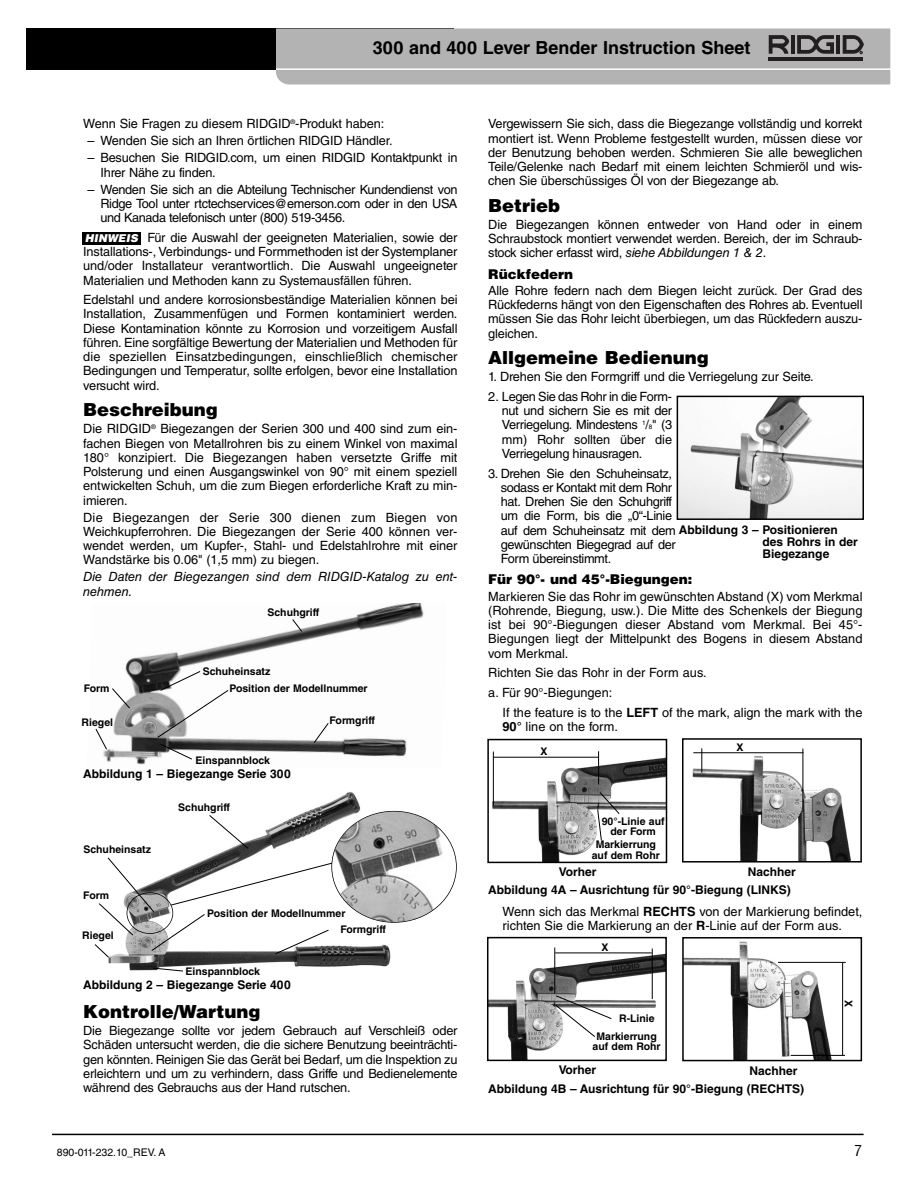
<style>
.page{position:relative;width:918px;height:1188px;background:#fff}
.page>*{position:absolute;margin:0;border:0;box-sizing:border-box;transform-origin:0 0}
.t1{font:900 18px "Helvetica LT Std";color:#000}
.t2{font:700 18px "Helvetica LT Std";color:#000}
.t3{font:condensed 15px "Helvetica LT Std";color:#000}
.t4{font:900 13.5px "Helvetica LT Std";color:#000}
.t5{font:12.75px/14.2px "Helvetica LT Std";letter-spacing:-.01em;color:#000;text-align:justify}
.t6{font:12.75px/14.2px "Helvetica LT Std";letter-spacing:-.03em;color:#000}
.t7{font:italic 12.75px/14.2px "Helvetica LT Std";letter-spacing:-.005em;color:#000}
.t8{font:700 12px/12px "Helvetica LT Std";color:#000}
.t9{font:italic 900 10.8px "Helvetica LT Std";color:#fff}
.t10{font:700 10.5px/10.5px "Helvetica LT Std";color:#000;text-align:center}
.t11{font:10.5px "Helvetica LT Std";color:#000}
.s1{font-style:italic}
.s2{font-size:6.3px}
.s3{font-weight:700;font-size:12px}
.s4{font-weight:700}
</style>
<div class="page">
<div style="left:27px;top:29px;width:427px;height:41px;background:#000"></div>
<svg style="left:276px;top:29px;width:614px;height:55px;background:#afafaf"></svg>
<hr style="left:52px;top:1134px;width:812px;height:1px;background:#000">
<img style="left:103px;top:603px;width:321px;height:162px">
<svg style="left:292px;top:618px;width:11px;height:15px"></svg>
<svg style="left:111px;top:688px;width:20px;height:21px"></svg>
<div style="left:83px;top:232px;width:58px;height:12px;background:#000"></div>
<svg style="left:95px;top:728px;width:13px;height:22px"></svg>
<img style="left:492px;top:751px;width:172px;height:109px">
<div style="left:487px;top:739px;width:180px;height:124px;border:2px solid #000"></div>
<img style="left:692px;top:748px;width:159px;height:112px">
<div style="left:682px;top:738px;width:180px;height:125px;border:2px solid #000"></div>
<hr style="left:493px;top:752px;width:1px;height:53px;background:#000">
<hr style="left:598px;top:751px;width:1px;height:34px;background:#000">
<hr style="left:493px;top:757px;width:105px;height:1px;background:#000">
<svg style="left:597px;top:791px;width:23px;height:50px"></svg>
<svg style="left:701px;top:748px;width:1px;height:25px"></svg>
<hr style="left:803px;top:749px;width:1px;height:63px;background:#000">
<hr style="left:693px;top:752px;width:110px;height:1px;background:#000">
<img style="left:108px;top:792px;width:329px;height:179px">
<svg style="left:313px;top:722px;width:16px;height:22px"></svg>
<svg style="left:157px;top:670px;width:72px;height:90px"></svg>
<svg style="left:208px;top:814px;width:41px;height:35px"></svg>
<svg style="left:152px;top:967px;width:32px;height:5px"></svg>
<img style="left:680px;top:399px;width:181px;height:118px">
<div style="left:677px;top:396px;width:187px;height:124px;border:2px solid #000"></div>
<img style="left:490px;top:951px;width:174px;height:107px">
<div style="left:487px;top:937px;width:180px;height:124px;border:2px solid #000"></div>
<img style="left:685px;top:941px;width:161px;height:117px">
<div style="left:682px;top:937px;width:180px;height:124px;border:2px solid #000"></div>
<hr style="left:778px;top:962px;width:68px;height:1px;background:#000">
<hr style="left:791px;top:1055px;width:54px;height:1px;background:#000">
<hr style="left:842px;top:963px;width:1px;height:93px;background:#000">
<svg style="left:555px;top:995px;width:57px;height:43px"></svg>
<hr style="left:554px;top:948px;width:1px;height:46px;background:#000">
<hr style="left:652px;top:949px;width:1px;height:50px;background:#000">
<hr style="left:555px;top:953px;width:97px;height:1px;background:#000">
<img style="left:332px;top:812px;width:124px;height:110px;border-radius:50%">
<svg style="left:94px;top:857px;width:239px;height:101px"></svg>
<h1 class="t2" style="left:373px;top:41px;width:379px">300 and 400 Lever Bender Instruction Sheet</h1>
<p class="t5" style="left:83px;top:118px;width:303px">Wenn Sie Fragen zu diesem RIDGID<sup>®</sup>-Produkt haben:</p>
<p class="t5" style="left:88px;top:135px;width:307px">– Wenden Sie sich an Ihren örtlichen RIDGID Händler.</p>
<p class="t5" style="left:100px;top:152px;width:359px;text-indent:-13px">– Besuchen Sie RIDGID.com, um einen RIDGID Kontaktpunkt in<br>Ihrer Nähe zu finden.</p>
<p class="t5" style="left:100px;top:183px;width:359px;text-indent:-13px">– Wenden Sie sich an die Abteilung Technischer Kundendienst von Ridge Tool unter rtctechservices@emerson.com oder in den USA und Kanada telefonisch unter (800) 519-3456.</p>
<p class="t5" style="left:83px;top:231px;width:376px;text-indent:64px">Für die Auswahl der geeigneten Materialien, sowie der Installations-, Verbindungs- und Formmethoden ist der Systemplaner und/oder Installateur verantwortlich. Die Auswahl ungeeigneter Materialien und Methoden kann zu Systemausfällen führen.</p>
<p class="t5" style="left:83px;top:294px;width:376px">Edelstahl und andere korrosionsbeständige Materialien können bei Installation, Zusammenfügen und Formen kontaminiert werden.<br>Diese Kontamination könnte zu Korrosion und vorzeitigem Ausfall führen. Eine sorgfältige Bewertung der Materialien und Methoden für die speziellen Einsatzbedingungen, einschließlich chemischer Bedingungen und Temperatur, sollte erfolgen, bevor eine Installation versucht wird.</p>
<h1 class="t1" style="left:83px;top:403px;width:136px">Beschreibung</h1>
<p class="t5" style="left:83px;top:423px;width:376px">Die RIDGID<sup>®</sup> Biegezangen der Serien 300 und 400 sind zum ein&shy;fachen Biegen von Metallrohren bis zu einem Winkel von maximal 180° konzipiert. Die Biegezangen haben versetzte Griffe mit Polsterung und einen Ausgangswinkel von 90° mit einem speziell entwickelten Schuh, um die zum Biegen erforderliche Kraft zu min&shy;imieren.</p>
<p class="t5" style="left:83px;top:511px;width:376px">Die Biegezangen der Serie 300 dienen zum Biegen von Weichkupferrohren. Die Biegezangen der Serie 400 können ver&shy;wendet werden, um Kupfer-, Stahl- und Edelstahlrohre mit einer Wandstärke bis 0.06" (1,5 mm) zu biegen.</p>
<p class="t7" style="left:83px;top:571px;width:376px">Die Daten der Biegezangen sind dem RIDGID-Katalog zu ent&shy;nehmen.</p>
<p class="t9" style="left:85px;top:234px;width:54px">HINWEIS</p>
<p class="t10" style="left:268px;top:608px;width:53px">Schuhgriff</p>
<p class="t10" style="left:203px;top:667px;width:69px">Schuheinsatz</p>
<p class="t10" style="left:84px;top:684px;width:27px">Form</p>
<p class="t10" style="left:229px;top:684px;width:140px">Position der Modellnummer</p>
<p class="t10" style="left:82px;top:718px;width:33px">Riegel</p>
<p class="t10" style="left:196px;top:756px;width:76px">Einspannblock</p>
<p class="t10" style="left:178px;top:803px;width:53px">Schuhgriff</p>
<p class="t8" style="left:83px;top:769px;width:209px">Abbildung 1 – Biegezange Serie 300</p>
<p class="t10" style="left:330px;top:716px;width:47px">Formgriff</p>
<p class="t10" style="left:83px;top:845px;width:69px">Schuheinsatz</p>
<p class="t10" style="left:83px;top:891px;width:27px">Form</p>
<p class="t10" style="left:82px;top:931px;width:33px">Riegel</p>
<p class="t10" style="left:207px;top:909px;width:140px">Position der Modellnummer</p>
<p class="t10" style="left:186px;top:967px;width:76px">Einspannblock</p>
<p class="t10" style="left:340px;top:925px;width:47px">Formgriff</p>
<p class="t8" style="left:83px;top:980px;width:209px">Abbildung 2 – Biegezange Serie 400</p>
<h1 class="t1" style="left:83px;top:1005px;width:179px">Kontrolle/Wartung</h1>
<p class="t5" style="left:83px;top:1025px;width:376px">Die Biegezange sollte vor jedem Gebrauch auf Verschleiß oder Schäden untersucht werden, die die sichere Benutzung beeinträchti&shy;gen könnten. Reinigen Sie das Gerät bei Bedarf, um die Inspektion zu erleichtern und um zu verhindern, dass Griffe und Bedienelemente während des Gebrauchs aus der Hand rutschen.</p>
<p class="t5" style="left:488px;top:118px;width:376px">Vergewissern Sie sich, dass die Biegezange vollständig und korrekt montiert ist. Wenn Probleme festgestellt wurden, müssen diese vor der Benutzung behoben werden. Schmieren Sie alle beweglichen Teile/Gelenke nach Bedarf mit einem leichten Schmieröl und wis&shy;chen Sie überschüssiges Öl von der Biegezange ab.</p>
<h1 class="t1" style="left:488px;top:199px;width:73px">Betrieb</h1>
<p class="t5" style="left:488px;top:219px;width:376px">Die Biegezangen können entweder von Hand oder in einem Schraubstock montiert verwendet werden. Bereich, der im Schraub&shy;stock sicher erfasst wird, <span class="s1">siehe Abbildungen 1 &amp; 2</span>.</p>
<p class="t4" style="left:488px;top:269px;width:87px">Rückfedern</p>
<p class="t5" style="left:488px;top:285px;width:376px">Alle Rohre federn nach dem Biegen leicht zurück. Der Grad des Rückfederns hängt von den Eigenschaften des Rohres ab. Eventuell müssen Sie das Rohr leicht überbiegen, um das Rückfedern auszu&shy;gleichen.</p>
<h1 class="t1" style="left:488px;top:351px;width:222px">Allgemeine Bedienung</h1>
<p class="t5" style="left:488px;top:371px;width:327px">1. Drehen Sie den Formgriff und die Verriegelung zur Seite<span class="s1">.</span></p>
<p class="t5" style="left:502px;top:391px;width:172px;text-indent:-14px">2. Legen Sie das Rohr in die Form&shy;nut und sichern Sie es mit der Verriegelung. Mindestens <sup>1</sup>/<span class="s2">8</span>" (3 mm) Rohr sollten über die Verriegelung hinausragen.</p>
<p class="t6" style="left:501px;top:467px;width:338px;text-indent:-13px">3. Drehen Sie den Schuheinsatz,<br>sodass er Kontakt mit dem Rohr<br>hat. Drehen Sie den Schuhgriff<br>um die Form, bis die „0“-Linie<br>auf dem Schuheinsatz mit dem <span class="s3">Abbildung 3 – Positionieren </span>gewünschten Biegegrad auf der<br>Form übereinstimmt.</p>
<p class="t4" style="left:488px;top:574px;width:206px">Für 90°- und 45°-Biegungen:</p>
<p class="t5" style="left:488px;top:590px;width:376px">Markieren Sie das Rohr im gewünschten Abstand (X) vom Merkmal (Rohrende, Biegung, usw.). Die Mitte des Schenkels der Biegung ist bei 90°-Biegungen dieser Abstand vom Merkmal. Bei 45°- Biegungen liegt der Mittelpunkt des Bogens in diesem Abstand vom Merkmal.</p>
<p class="t5" style="left:488px;top:664px;width:220px;line-height:19.6px">Richten Sie das Rohr in der Form aus. a. Für 90°-Biegungen:</p>
<p class="t5" style="left:502px;top:706px;width:362px">If the feature is to the <span class="s4">LEFT</span> of the mark, align the mark with the<br><span class="s4">90°</span> line on the form.</p>
<p class="t8" style="left:762px;top:537px;width:97px">des Rohrs in der<br>Biegezange</p>
<p class="t10" style="left:541px;top:748px;width:9px">X</p>
<p class="t10" style="left:736px;top:743px;width:9px">X</p>
<p class="t10" style="left:602px;top:817px;width:64px">90°-Linie auf der Form</p>
<p class="t10" style="left:592px;top:841px;width:70px">Markierrung auf dem Rohr</p>
<p class="t8" style="left:559px;top:867px;width:39px">Vorher</p>
<p class="t8" style="left:748px;top:867px;width:49px">Nachher</p>
<p class="t8" style="left:488px;top:885px;width:304px">Abbildung 4A – Ausrichtung für 90°-Biegung (LINKS)</p>
<p class="t5" style="left:502px;top:906px;width:362px">Wenn sich das Merkmal <span class="s4">RECHTS</span> von der Markierung befindet, richten Sie die Markierung an der <span class="s4">R</span>-Linie auf der Form aus.</p>
<p class="t10" style="left:601px;top:943px;width:9px">X</p>
<p class="t10" style="left:619px;top:1014px;width:37px">R-Linie</p>
<p class="t10" style="left:593px;top:1032px;width:70px">Markierrung auf dem Rohr</p>
<p class="t8" style="left:559px;top:1065px;width:39px">Vorher</p>
<p class="t8" style="left:749px;top:1066px;width:49px">Nachher</p>
<p class="t8" style="left:488px;top:1084px;width:317px">Abbildung 4B – Ausrichtung für 90°-Biegung (RECHTS)</p>
<p class="t10" style="left:853px;top:1000px;width:9px;rotate:90deg">X</p>
<p class="t11" style="left:57px;top:1148px;width:110px">890-011-232.10_REV. A</p>
<p class="t3" style="left:855px;top:1145px;width:9px">7</p>
</div>
